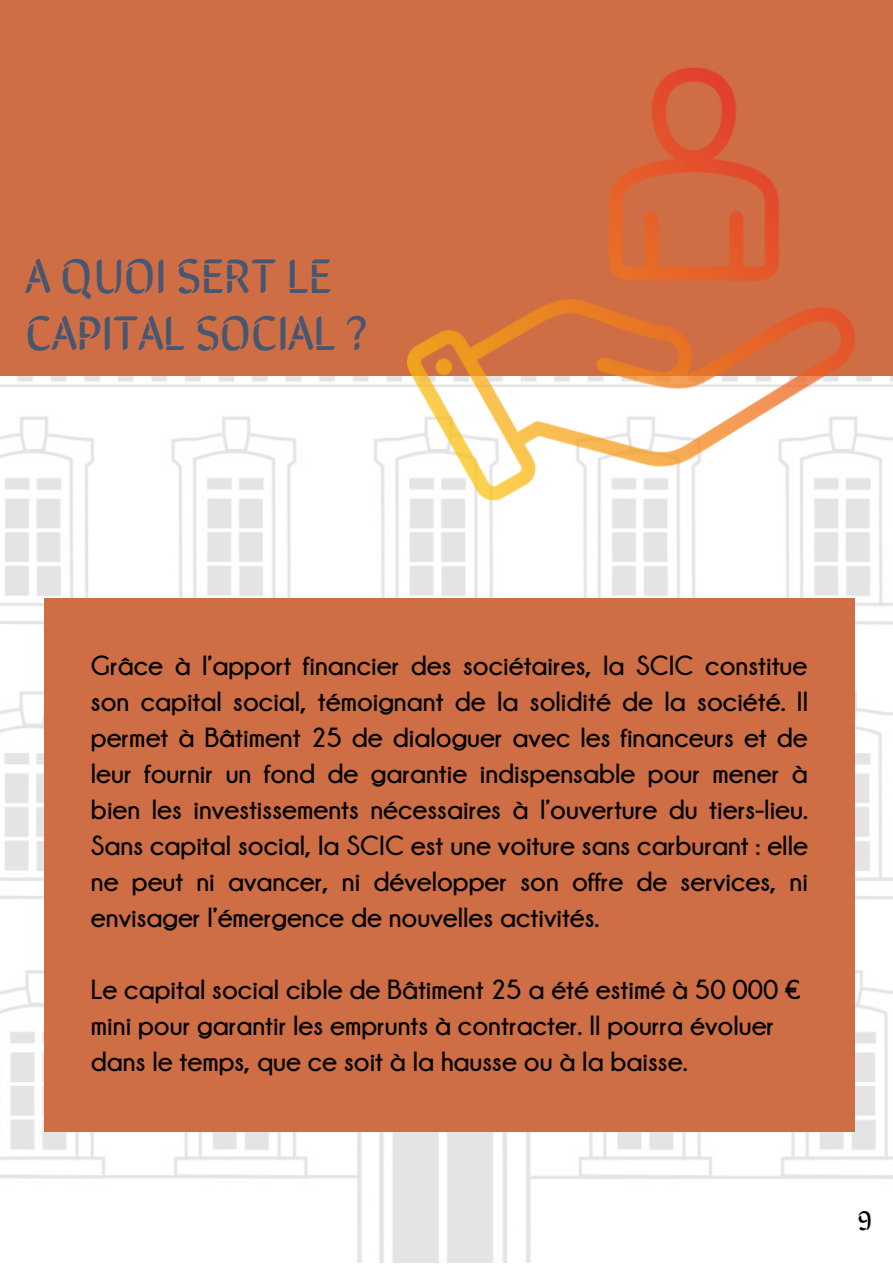
<style>
.page{position:relative;width:893px;height:1264px;background:#fff}
.page>*{position:absolute;margin:0;border:0;box-sizing:border-box;transform-origin:0 0}
.t1{font:48.75px/57.3px "Sirin Stencil";color:#475671}
.t2{font:700 27.6px/36px "Champagne Limousines";color:#000;text-align:justify}
.t3{font:27px "Sirin Stencil";color:#000}
</style>
<div class="page">
<img style="left:0;top:376px;width:892px;height:886px">
<div style="left:0;top:0;width:892px;height:376px;background:#cf6e44"></div>
<img style="left:407px;top:67px;width:447px;height:435px">
<div style="left:44px;top:598px;width:810px;height:533px;background:#cf6e44"></div>
<p class="t1" style="left:25px;top:243px;width:342px">A QUOI SERT LE<br>CAPITAL SOCIAL ?</p>
<p class="t2" style="left:91px;top:646px;width:718px">Grâce à l’apport financier des sociétaires, la SCIC constitue son capital social, témoignant de la solidité de la société. Il permet à Bâtiment 25 de dialoguer avec les financeurs et de leur fournir un fond de garantie indispensable pour mener à bien les investissements nécessaires à l’ouverture du tiers-lieu.<br>Sans capital social, la SCIC est une voiture sans carburant : elle ne peut ni avancer, ni développer son offre de services, ni envisager l’émergence de nouvelles activités.</p>
<p class="t2" style="left:91px;top:970px;width:710px;text-align:left">Le capital social cible de Bâtiment 25 a été estimé à 50 000 € mini pour garantir les emprunts à contracter. Il pourra évoluer dans le temps, que ce soit à la hausse ou à la baisse.</p>
<p class="t3" style="left:857px;top:1198px;width:16px">9</p>
</div>
